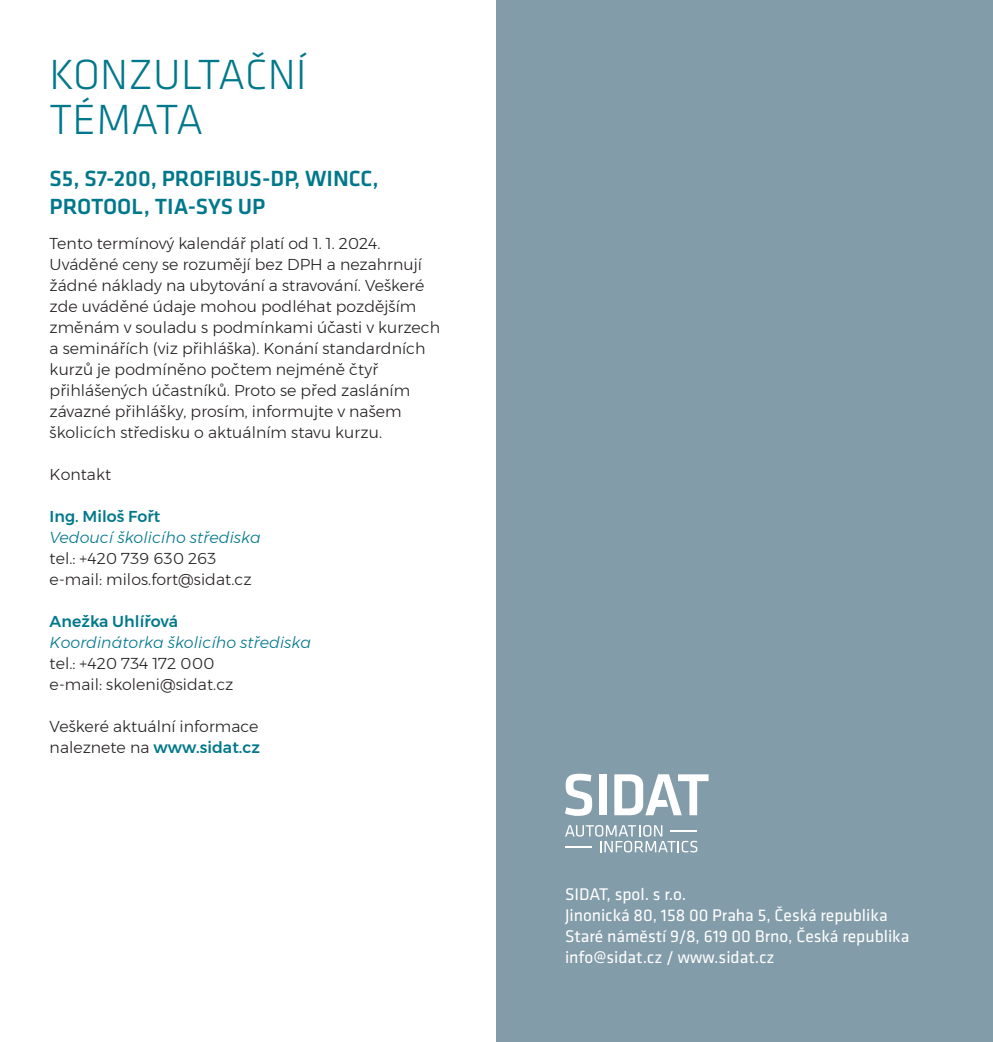
<style>
.page{position:relative;width:993px;height:1042px;background:#fff}
.page>*{position:absolute;margin:0;border:0;box-sizing:border-box;transform-origin:0 0}
.t1{font:300 43.75px/45.5px "Klavika";letter-spacing:.005em;color:#00788b}
.t2{font:500 22.75px/28px "Klavika";color:#00788b}
.t3{font:17.5px/21px "Klavika";color:#fff}
.t4{font:300 15.75px/21px "Montserrat";letter-spacing:.005em;color:#231f20}
.t5{font:italic 300 15.75px "Montserrat";letter-spacing:.005em;color:#00788b}
.t6{font:500 15.75px "Montserrat";letter-spacing:.005em;color:#00788b}
.s1{font-weight:500;color:#00788b}
</style>
<div class="page">
<div style="left:496px;top:0;width:496px;height:1042px;background:#839ca9"></div>
<svg style="left:565px;top:774px;width:27px;height:42px"></svg>
<div style="left:598px;top:774px;width:8px;height:41px;background:#fff"></div>
<svg style="left:614px;top:774px;width:94px;height:41px"></svg>
<svg style="left:565px;top:825px;width:132px;height:27px"></svg>
<h1 class="t1" style="left:50px;top:56px;width:258px">KONZULTAČNÍ<br>TÉMATA</h1>
<h2 class="t2" style="left:50px;top:166px;width:330px">S5, S7-200, PROFIBUS-DP, WINCC,<br>PROTOOL, TIA-SYS UP</h2>
<p class="t4" style="left:50px;top:232px;width:392px">Tento termínový kalendář platí od 1. 1. 2024.<br>Uváděné ceny se rozumějí bez DPH a nezahrnují žádné náklady na ubytování a stravování. Veškeré zde uváděné údaje mohou podléhat pozdějším změnám v souladu s podmínkami účasti v kurzech a seminářích (viz přihláška). Konání standardních kurzů je podmíněno počtem nejméně čtyř přihlášených účastníků. Proto se před zasláním závazné přihlášky, prosím, informujte v našem školicích středisku o aktuálním stavu kurzu.</p>
<p class="t4" style="left:50px;top:463px;width:63px">Kontakt</p>
<p class="t6" style="left:50px;top:506px;width:112px">Ing. Miloš Fořt</p>
<p class="t5" style="left:50px;top:527px;width:212px">Vedoucí školicího střediska</p>
<p class="t4" style="left:50px;top:547px;width:203px">tel.: +420 739 630 263 e-mail: milos.fort@sidat.cz</p>
<p class="t6" style="left:50px;top:611px;width:130px">Anežka Uhlířová</p>
<p class="t5" style="left:50px;top:632px;width:263px">Koordinátorka školicího střediska</p>
<p class="t4" style="left:50px;top:652px;width:185px">tel.: +420 734 172 000 e-mail: skoleni@sidat.cz</p>
<p class="t4" style="left:50px;top:715px;width:212px">Veškeré aktuální informace naleznete na <span class="s1">www.sidat.cz</span></p>
<p class="t3" style="left:565px;top:885px;width:346px">SIDAT, spol. s r.o.<br>Jinonická 80, 158 00 Praha 5, Česká republika Staré náměstí 9/8, 619 00 Brno, Česká republika info@sidat.cz / www.sidat.cz</p>
</div>
